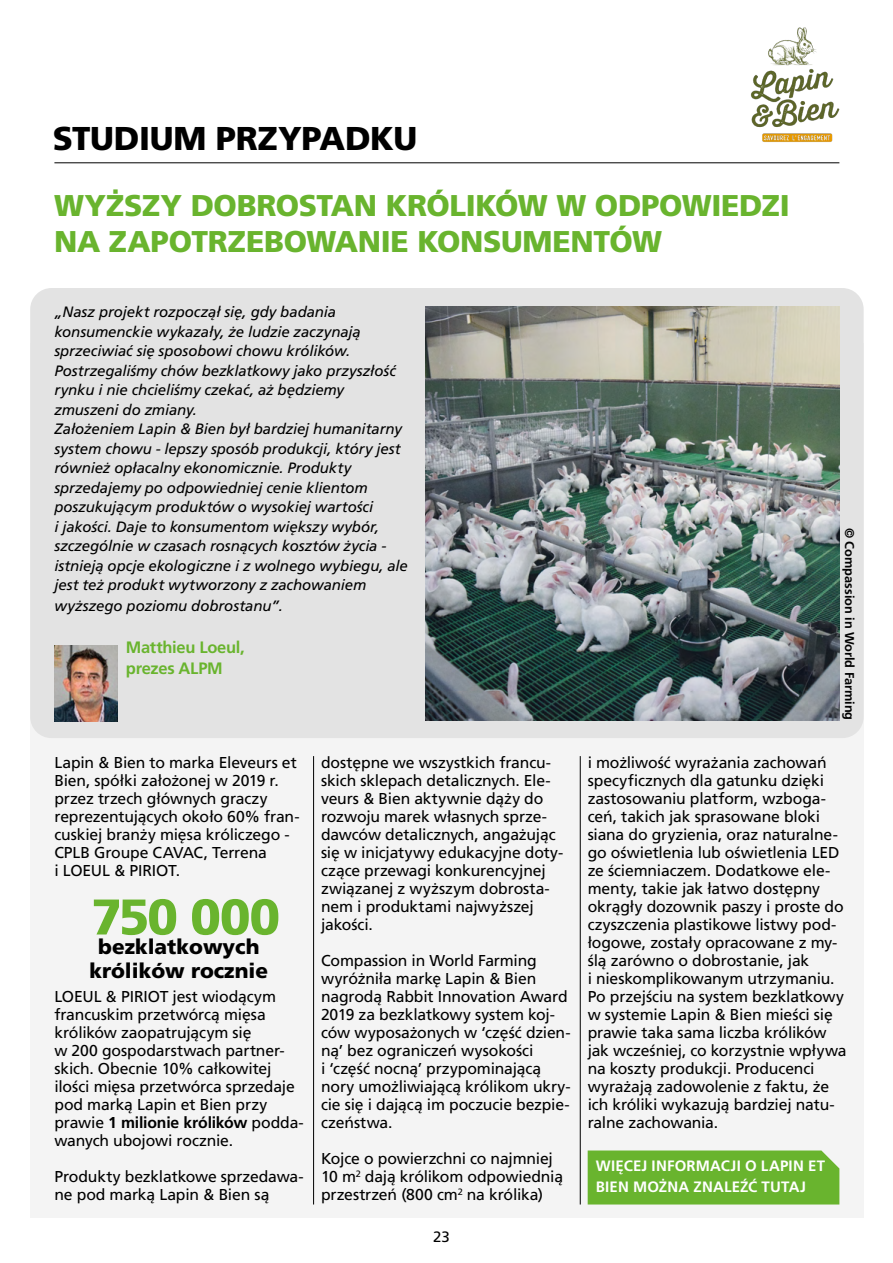
<style>
.page{position:relative;width:893px;height:1263px;background:#fff}
.page>*{position:absolute;margin:0;border:0;box-sizing:border-box;transform-origin:0 0}
.t1{font:900 50.1px "Frutiger LT Com";letter-spacing:-.03em;color:#69b42e}
.Heading_Case_Study{font:900 33px "Frutiger LT Com";letter-spacing:-.01em;color:#000}
.Heading_SUB_Case_Study{font:900 30px/36px "Frutiger LT Com";letter-spacing:-.01em;color:#69b42e}
.t2{font:900 20.7px/24px "Frutiger LT Com";color:#000;text-align:center}
.t3{font:700 16.5px/21px "Frutiger LT Com";letter-spacing:-.02em;color:#69b42e}
.t4{font:15.75px/18px "Frutiger LT Com";letter-spacing:-.01em;color:#000}
.t5{font:italic 15px/19.5px "Frutiger LT Com";letter-spacing:-.01em;color:#000}
.t6{font:700 15px/21px "Frutiger LT Com";letter-spacing:.015em;color:#fff}
.t7{font:15px "Frutiger LT Com";color:#000}
.t8{font:700 12.75px "Frutiger LT Com";color:#000}
.s1{font-weight:700}
</style>
<div class="page">
<div style="left:30px;top:343px;width:834px;height:875px;background:#f4f4f4"></div>
<div style="left:30px;top:288px;width:834px;height:450px;background:#e3e3e3;border-radius:21px"></div>
<img style="left:425px;top:306px;width:414px;height:414px">
<img style="left:751px;top:27px;width:89px;height:115px">
<div style="left:588px;top:1150px;width:251px;height:54px;background:#69b42e"></div>
<img style="left:54px;top:645px;width:63px;height:77px">
<hr style="left:313px;top:756px;width:1px;height:448px;background:#000">
<hr style="left:580px;top:756px;width:1px;height:448px;background:#000">
<hr style="left:54px;top:163px;width:785px;height:1px;background:#000">
<h1 class="Heading_Case_Study" style="left:53px;top:118px;width:366px">STUDIUM PRZYPADKU</h1>
<h2 class="Heading_SUB_Case_Study" style="left:54px;top:187px;width:737px">WYŻSZY DOBROSTAN KRÓLIKÓW W ODPOWIEDZI<br>NA ZAPOTRZEBOWANIE KONSUMENTÓW</h2>
<p class="t5" style="left:54px;top:302px;width:343px">„Nasz projekt rozpoczął się, gdy badania konsumenckie wykazały, że ludzie zaczynają sprzeciwiać się sposobowi chowu królików.<br>Postrzegaliśmy chów bezklatkowy jako przyszłość rynku i nie chcieliśmy czekać, aż będziemy zmuszeni do zmiany.</p>
<p class="t5" style="left:54px;top:419px;width:355px">Założeniem Lapin &amp; Bien był bardziej humanitarny system chowu - lepszy sposób produkcji, który jest również opłacalny ekonomicznie. Produkty sprzedajemy po odpowiedniej cenie klientom poszukującym produktów o wysokiej wartości<br>i jakości. Daje to konsumentom większy wybór, szczególnie w czasach rosnących kosztów życia - istnieją opcje ekologiczne i z wolnego wybiegu, ale jest też produkt wytworzony z zachowaniem</p>
<p class="t5" style="left:54px;top:596px;width:230px">wyższego poziomu dobrostanu”.</p>
<p class="t3" style="left:126px;top:637px;width:120px">Matthieu Loeul, prezes ALPM</p>
<p class="t8" style="left:857px;top:528px;width:194px;rotate:90deg">© Compassion in World Farming</p>
<p class="t4" style="left:54px;top:753px;width:247px">Lapin &amp; Bien to marka Eleveurs et<br>Bien, spółki założonej w 2019 r. przez trzech głównych graczy reprezentujących około 60% fran&shy;cuskiej branży mięsa króliczego -<br>CPLB Groupe CAVAC, Terrena<br>i LOEUL &amp; PIRIOT.</p>
<p class="t1" style="left:91px;top:887px;width:190px">750 000</p>
<p class="t2" style="left:90px;top:935px;width:180px">bezklatkowych królików rocznie</p>
<p class="t4" style="left:54px;top:987px;width:251px">LOEUL &amp; PIRIOT jest wiodącym francuskim przetwórcą mięsa królików zaopatrującym się<br>w 200 gospodarstwach partner&shy;skich. Obecnie 10% całkowitej ilości mięsa przetwórca sprzedaje pod marką Lapin et Bien przy prawie <span class="s1">1 milionie królików</span> podda&shy;wanych ubojowi rocznie.</p>
<p class="t4" style="left:54px;top:1167px;width:251px">Produkty bezklatkowe sprzedawa&shy;ne pod marką Lapin &amp; Bien są</p>
<p class="t4" style="left:321px;top:753px;width:244px">dostępne we wszystkich francu&shy;skich sklepach detalicznych. Ele&shy;veurs &amp; Bien aktywnie dąży do rozwoju marek własnych sprze&shy;dawców detalicznych, angażując się w inicjatywy edukacyjne doty&shy;czące przewagi konkurencyjnej związanej z wyższym dobrosta&shy;nem i produktami najwyższej jakości.</p>
<p class="t4" style="left:321px;top:951px;width:251px">Compassion in World Farming wyróżniła markę Lapin &amp; Bien nagrodą Rabbit Innovation Award<br>2019 za bezklatkowy system koj&shy;ców wyposażonych w ‘część dzien&shy;ną’ bez ograniczeń wysokości<br>i ‘część nocną’ przypominającą nory umożliwiającą królikom ukry&shy;cie się i dającą im poczucie bezpie&shy;czeństwa.</p>
<p class="t4" style="left:321px;top:1149px;width:244px">Kojce o powierzchni co najmniej<br>10 m<sup>2</sup> dają królikom odpowiednią przestrzeń (800 cm<sup>2</sup> na królika)</p>
<p class="t7" style="left:433px;top:1227px;width:18px">23</p>
<p class="t4" style="left:588px;top:753px;width:258px">i możliwość wyrażania zachowań specyficznych dla gatunku dzięki zastosowaniu platform, wzboga&shy;ceń, takich jak sprasowane bloki siana do gryzienia, oraz naturalne&shy;go oświetlenia lub oświetlenia LED ze ściemniaczem. Dodatkowe ele&shy;menty, takie jak łatwo dostępny okrągły dozownik paszy i proste do czyszczenia plastikowe listwy pod&shy;łogowe, zostały opracowane z my&shy;ślą zarówno o dobrostanie, jak<br>i nieskomplikowanym utrzymaniu.</p>
<p class="t4" style="left:588px;top:987px;width:261px">Po przejściu na system bezklatkowy w systemie Lapin &amp; Bien mieści się prawie taka sama liczba królików jak wcześniej, co korzystnie wpływa na koszty produkcji. Producenci wyrażają zadowolenie z faktu, że ich króliki wykazują bardziej natu&shy;ralne zachowania.</p>
<p class="t6" style="left:596px;top:1155px;width:231px">WIĘCEJ INFORMACJI O LAPIN ET<br>BIEN MOŻNA ZNALEŹĆ TUTAJ</p>
</div>
